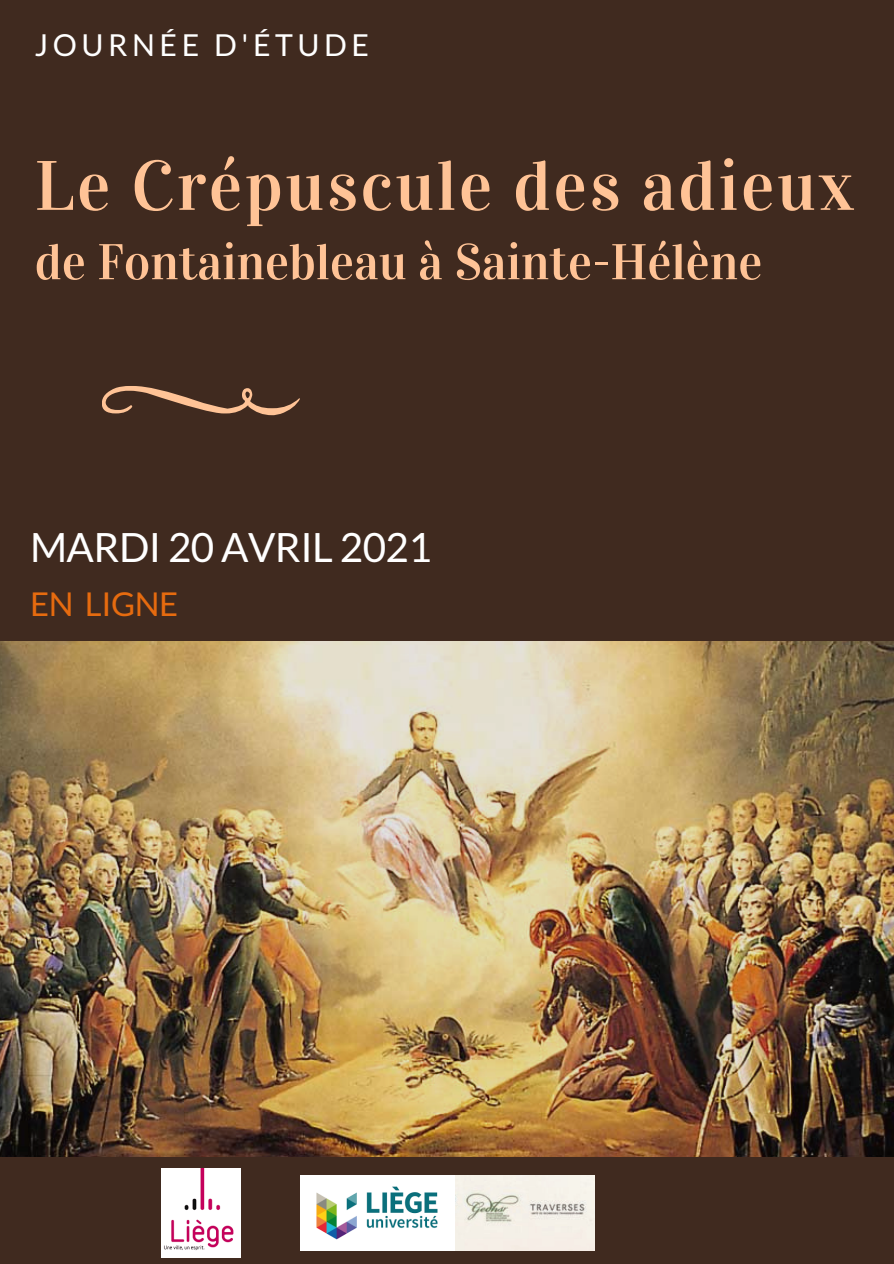
<style>
.page{position:relative;width:894px;height:1264px;background:#fff}
.page>*{position:absolute;margin:0;border:0;box-sizing:border-box;transform-origin:0 0}
.t1{font:70.05px "Vidaloka";letter-spacing:.035em;color:#ffc396}
.t2{font:50.25px "Vidaloka";color:#ffc396}
.t3{font:40.35px "Lato";letter-spacing:-.015em;color:#fff}
.t4{font:32.85px "Lato";letter-spacing:-.015em;color:#e66b0f}
.t5{font:30.3px "Lato";letter-spacing:.15em;color:#fff}
</style>
<div class="page">
<div style="left:0;top:0;width:893px;height:1263px;background:#402a1f"></div>
<img style="left:0;top:641px;width:893px;height:515px">
<svg style="left:102px;top:386px;width:197px;height:29px"></svg>
<img style="left:300px;top:1175px;width:294px;height:75px">
<img style="left:162px;top:1168px;width:79px;height:88px">
<p class="t5" style="left:35px;top:26px;width:336px">JOURNÉE D'ÉTUDE</p>
<p class="t1" style="left:35px;top:144px;width:820px">Le Crépuscule des adieux</p>
<p class="t2" style="left:35px;top:232px;width:729px">de Fontainebleau à Sainte-Hélène</p>
<p class="t3" style="left:30px;top:522px;width:403px">MARDI 20 AVRIL 2021</p>
<p class="t4" style="left:30px;top:583px;width:150px">EN LIGNE</p>
</div>
